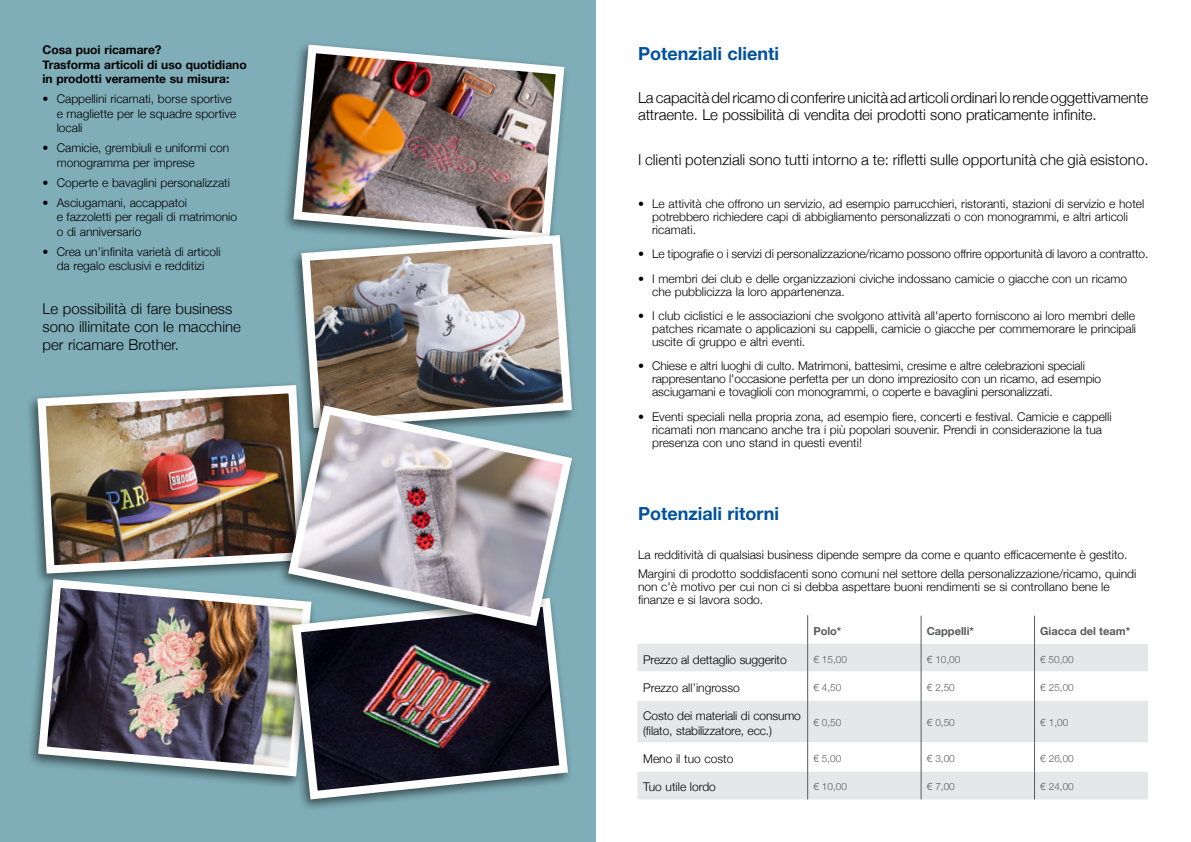
<style>
.page{position:relative;width:1191px;height:842px;background:#fff}
.page>*{position:absolute;margin:0;border:0;box-sizing:border-box;transform-origin:0 0}
.t1{font:700 18px "Helvetica Neue";color:#00529c}
.t2{font:300 15px/18px "Helvetica Neue";letter-spacing:-.01em;color:#000}
.t3{font:300 12px/13px "Helvetica Neue";color:#000}
.t4{font:700 12px/14.4px "Helvetica Neue";color:#000}
.t5{font:700 11px "Helvetica Neue";color:#58595b}
.t6{font:300 10px "Helvetica Neue";color:#58595b}
</style>
<div class="page">
<div style="left:0;top:0;width:595px;height:842px;background:#80aeb8"></div>
<div style="left:281px;top:40px;width:288px;height:215px;background:#000;opacity:.57"></div>
<img style="left:289px;top:40px;width:279px;height:191px">
<div style="left:25px;top:381px;width:285px;height:206px;background:#000;opacity:.57"></div>
<img style="left:33px;top:381px;width:256px;height:194px">
<div style="left:26px;top:575px;width:291px;height:215px;background:#000;opacity:.57"></div>
<img style="left:34px;top:575px;width:246px;height:206px">
<div style="left:280px;top:594px;width:293px;height:219px;background:#000;opacity:.57"></div>
<img style="left:288px;top:640px;width:284px;height:164px">
<div style="left:289px;top:231px;width:288px;height:211px;background:#000;opacity:.57"></div>
<img style="left:297px;top:231px;width:279px;height:170px">
<div style="left:276px;top:402px;width:301px;height:238px;background:#000;opacity:.57"></div>
<svg style="left:283px;top:401px;width:293px;height:230px;background:#a8abaf"></svg>
<svg style="left:637px;top:643px;width:511px;height:156px;fill:#e6e7e8"></svg>
<hr style="left:637px;top:671px;width:170px;height:1px;background:#fff">
<hr style="left:808px;top:671px;width:112px;height:1px;background:#fff">
<hr style="left:921px;top:671px;width:113px;height:1px;background:#fff">
<hr style="left:1035px;top:671px;width:113px;height:1px;background:#fff">
<hr style="left:637px;top:700px;width:170px;height:1px;background:#fff">
<hr style="left:808px;top:700px;width:112px;height:1px;background:#fff">
<hr style="left:921px;top:700px;width:113px;height:1px;background:#fff">
<hr style="left:1035px;top:700px;width:113px;height:1px;background:#fff">
<hr style="left:637px;top:742px;width:170px;height:1px;background:#fff">
<hr style="left:808px;top:742px;width:112px;height:1px;background:#fff">
<hr style="left:921px;top:742px;width:113px;height:1px;background:#fff">
<hr style="left:1035px;top:742px;width:113px;height:1px;background:#fff">
<hr style="left:637px;top:771px;width:170px;height:1px;background:#fff">
<hr style="left:808px;top:771px;width:112px;height:1px;background:#fff">
<hr style="left:921px;top:771px;width:113px;height:1px;background:#fff">
<hr style="left:1035px;top:771px;width:113px;height:1px;background:#fff">
<hr style="left:921px;top:643px;width:113px;height:1px;background:#fff">
<hr style="left:1035px;top:643px;width:113px;height:1px;background:#fff">
<svg style="left:807px;top:615px;width:1px;height:85px"></svg>
<svg style="left:920px;top:616px;width:1px;height:84px"></svg>
<svg style="left:1034px;top:616px;width:1px;height:84px"></svg>
<hr style="left:807px;top:700px;width:1px;height:43px;background:#58595b">
<hr style="left:920px;top:700px;width:1px;height:43px;background:#58595b">
<hr style="left:1034px;top:700px;width:1px;height:43px;background:#58595b">
<svg style="left:807px;top:743px;width:1px;height:56px"></svg>
<svg style="left:920px;top:743px;width:1px;height:56px"></svg>
<svg style="left:1034px;top:743px;width:1px;height:56px"></svg>
<p class="t4" style="left:43px;top:43px;width:206px">Cosa puoi ricamare?<br>Trasforma articoli di uso quotidiano in prodotti veramente su misura:</p>
<p class="t3" style="left:57px;top:91px;width:181px;line-height:14.4px;text-indent:-14px">• Cappellini ricamati, borse sportive e magliette per le squadre sportive locali</p>
<p class="t3" style="left:57px;top:140px;width:174px;line-height:14.4px;text-indent:-14px">• Camicie, grembiuli e uniformi con monogramma per imprese</p>
<p class="t3" style="left:43px;top:175px;width:189px">• Coperte e bavaglini personalizzati</p>
<p class="t3" style="left:57px;top:194px;width:182px;line-height:14.4px;text-indent:-14px">• Asciugamani, accappatoi<br>e fazzoletti per regali di matrimonio o di anniversario</p>
<p class="t3" style="left:43px;top:243px;width:180px;line-height:14.4px;text-align:center">• Crea un’infinita varietà di articoli da regalo esclusivi e redditizi</p>
<p class="t2" style="left:43px;top:299px;width:200px">Le possibilità di fare business sono illimitate con le macchine per ricamare Brother.</p>
<h1 class="t1" style="left:638px;top:40px;width:143px">Potenziali clienti</h1>
<p class="t2" style="left:638px;top:88px;width:512px;line-height:17px">La capacità del ricamo di conferire unicità ad articoli ordinari lo rende oggettivamente attraente. Le possibilità di vendita dei prodotti sono praticamente infinite.</p>
<p class="t2" style="left:638px;top:150px;width:512px">I clienti potenziali sono tutti intorno a te: rifletti sulle opportunità che già esistono.</p>
<p class="t3" style="left:652px;top:196px;width:493px;text-indent:-14px">• Le attività che offrono un servizio, ad esempio parrucchieri, ristoranti, stazioni di servizio e hotel potrebbero richiedere capi di abbigliamento personalizzati o con monogrammi, e altri articoli ricamati.</p>
<p class="t3" style="left:638px;top:247px;width:512px">• Le tipografie o i servizi di personalizzazione/ricamo possono offrire opportunità di lavoro a contratto.</p>
<p class="t3" style="left:652px;top:271px;width:476px;text-indent:-14px">• I membri dei club e delle organizzazioni civiche indossano camicie o giacche con un ricamo che pubblicizza la loro appartenenza.</p>
<p class="t3" style="left:652px;top:308px;width:485px;text-align:justify;text-indent:-14px">• I club ciclistici e le associazioni che svolgono attività all'aperto forniscono ai loro membri delle patches ricamate o applicazioni su cappelli, camicie o giacche per commemorare le principali uscite di gruppo e altri eventi.</p>
<p class="t3" style="left:652px;top:359px;width:450px;text-indent:-14px">• Chiese e altri luoghi di culto. Matrimoni, battesimi, cresime e altre celebrazioni speciali rappresentano l'occasione perfetta per un dono impreziosito con un ricamo, ad esempio asciugamani e tovaglioli con monogrammi, o coperte e bavaglini personalizzati.</p>
<p class="t3" style="left:652px;top:409px;width:461px;text-indent:-14px">• Eventi speciali nella propria zona, ad esempio fiere, concerti e festival. Camicie e cappelli ricamati non mancano anche tra i più popolari souvenir. Prendi in considerazione la tua presenza con uno stand in questi eventi!</p>
<h1 class="t1" style="left:638px;top:499px;width:143px">Potenziali ritorni</h1>
<p class="t3" style="left:638px;top:544px;width:500px;line-height:18.7px">La redditività di qualsiasi business dipende sempre da come e quanto efficacemente è gestito.<br>Margini di prodotto soddisfacenti sono comuni nel settore della personalizzazione/ricamo, quindi</p>
<p class="t3" style="left:638px;top:579px;width:473px">non c'è motivo per cui non ci si debba aspettare buoni rendimenti se si controllano bene le finanze e si lavora sodo.</p>
<p class="t5" style="left:813px;top:622px;width:30px">Polo*</p>
<p class="t5" style="left:926px;top:622px;width:49px">Cappelli*</p>
<p class="t5" style="left:1040px;top:622px;width:91px">Giacca del team*</p>
<p class="t3" style="left:643px;top:652px;width:145px">Prezzo al dettaglio suggerito</p>
<p class="t6" style="left:813px;top:651px;width:35px">€ 15,00</p>
<p class="t6" style="left:926px;top:651px;width:35px">€ 10,00</p>
<p class="t6" style="left:1040px;top:651px;width:35px">€ 50,00</p>
<p class="t3" style="left:643px;top:680px;width:98px">Prezzo all’ingrosso</p>
<p class="t6" style="left:813px;top:679px;width:30px">€ 4,50</p>
<p class="t6" style="left:926px;top:679px;width:30px">€ 2,50</p>
<p class="t6" style="left:1040px;top:679px;width:35px">€ 25,00</p>
<p class="t3" style="left:643px;top:708px;width:159px;line-height:14.4px">Costo dei materiali di consumo (filato, stabilizzatore, ecc.)</p>
<p class="t6" style="left:813px;top:715px;width:30px">€ 0,50</p>
<p class="t6" style="left:926px;top:715px;width:30px">€ 0,50</p>
<p class="t6" style="left:1040px;top:715px;width:30px">€ 1,00</p>
<p class="t3" style="left:643px;top:751px;width:92px">Meno il tuo costo</p>
<p class="t6" style="left:813px;top:750px;width:30px">€ 5,00</p>
<p class="t6" style="left:926px;top:750px;width:30px">€ 3,00</p>
<p class="t6" style="left:1040px;top:750px;width:35px">€ 26,00</p>
<p class="t3" style="left:643px;top:779px;width:74px">Tuo utile lordo</p>
<p class="t6" style="left:813px;top:778px;width:35px">€ 10,00</p>
<p class="t6" style="left:926px;top:778px;width:30px">€ 7,00</p>
<p class="t6" style="left:1040px;top:778px;width:35px">€ 24,00</p>
</div>
